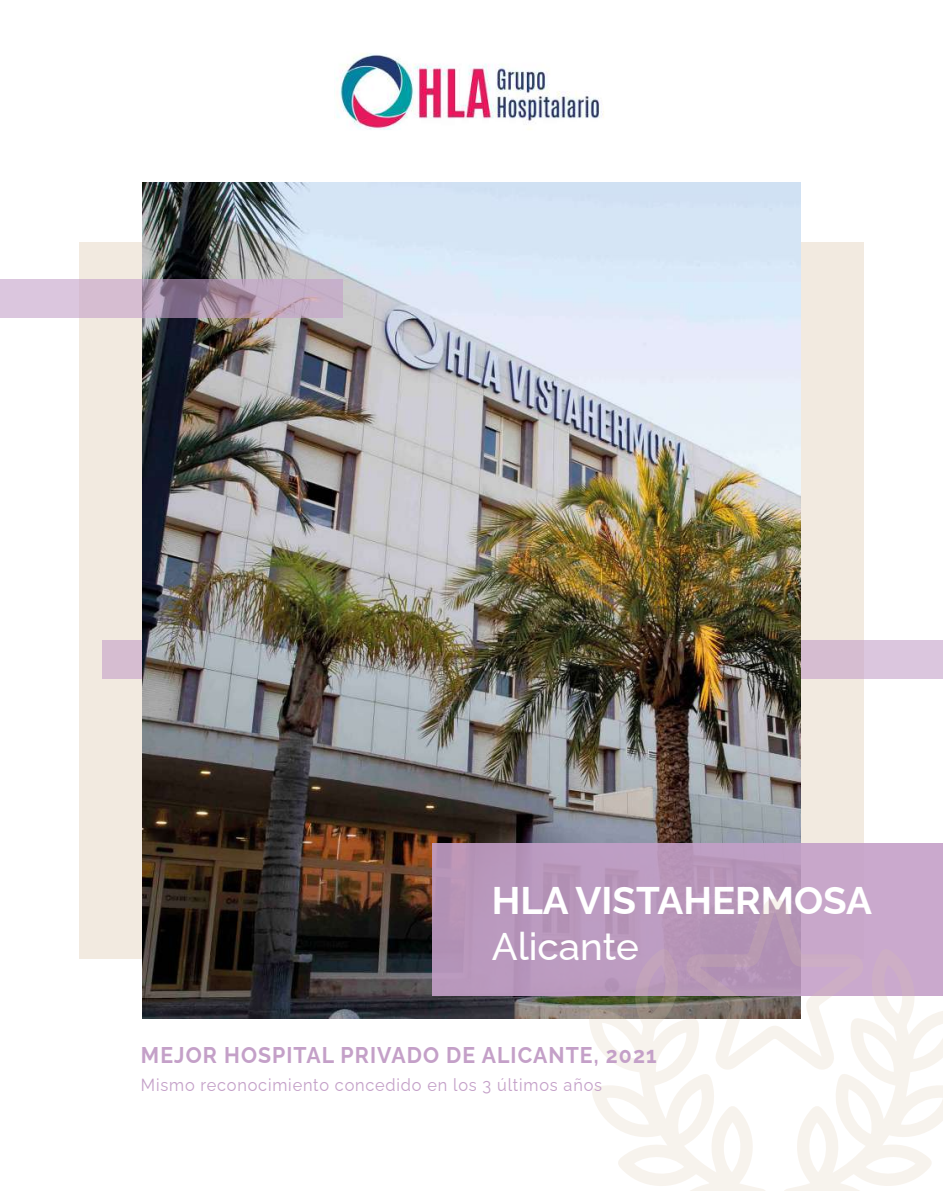
<style>
.page{position:relative;width:943px;height:1191px;background:#fff}
.page>*{position:absolute;margin:0;border:0;box-sizing:border-box;transform-origin:0 0}
.t1{font:700 38.5px "Raleway";color:#fff}
.t2{font:500 38.5px "Raleway";color:#fff}
.t3{font:700 22.75px "Raleway";letter-spacing:.05em;color:#c4a0c8;scale:.93 1}
.t4{font:17.5px "Raleway";letter-spacing:.05em;color:#c4a0c8;scale:.93 1}
</style>
<div class="page">
<img style="left:334px;top:53px;width:270px;height:77px">
<div style="left:79px;top:242px;width:784px;height:716px;background:#f2eae0"></div>
<div style="left:103px;top:640px;width:840px;height:39px;background:linear-gradient(to bottom,#d8c1d7,#d8c1d7)"></div>
<img style="left:142px;top:182px;width:658px;height:836px">
<div style="left:432px;top:844px;width:511px;height:152px;background:linear-gradient(to right,#b292b6,#c7a6ca)"></div>
<svg style="left:588px;top:898px;width:355px;height:293px"></svg>
<svg style="left:0;top:278px;width:342px;height:39px;background:#bea8be"></svg>
<h1 class="t1" style="left:491px;top:877px;width:382px">HLA VISTAHERMOSA</h1>
<h1 class="t2" style="left:491px;top:923px;width:149px">Alicante</h1>
<h2 class="t3" style="left:141px;top:1042px;width:556px">MEJOR HOSPITAL PRIVADO DE ALICANTE, 2021</h2>
<p class="t4" style="left:141px;top:1074px;width:497px">Mismo reconocimiento concedido en los 3 últimos años</p>
</div>
